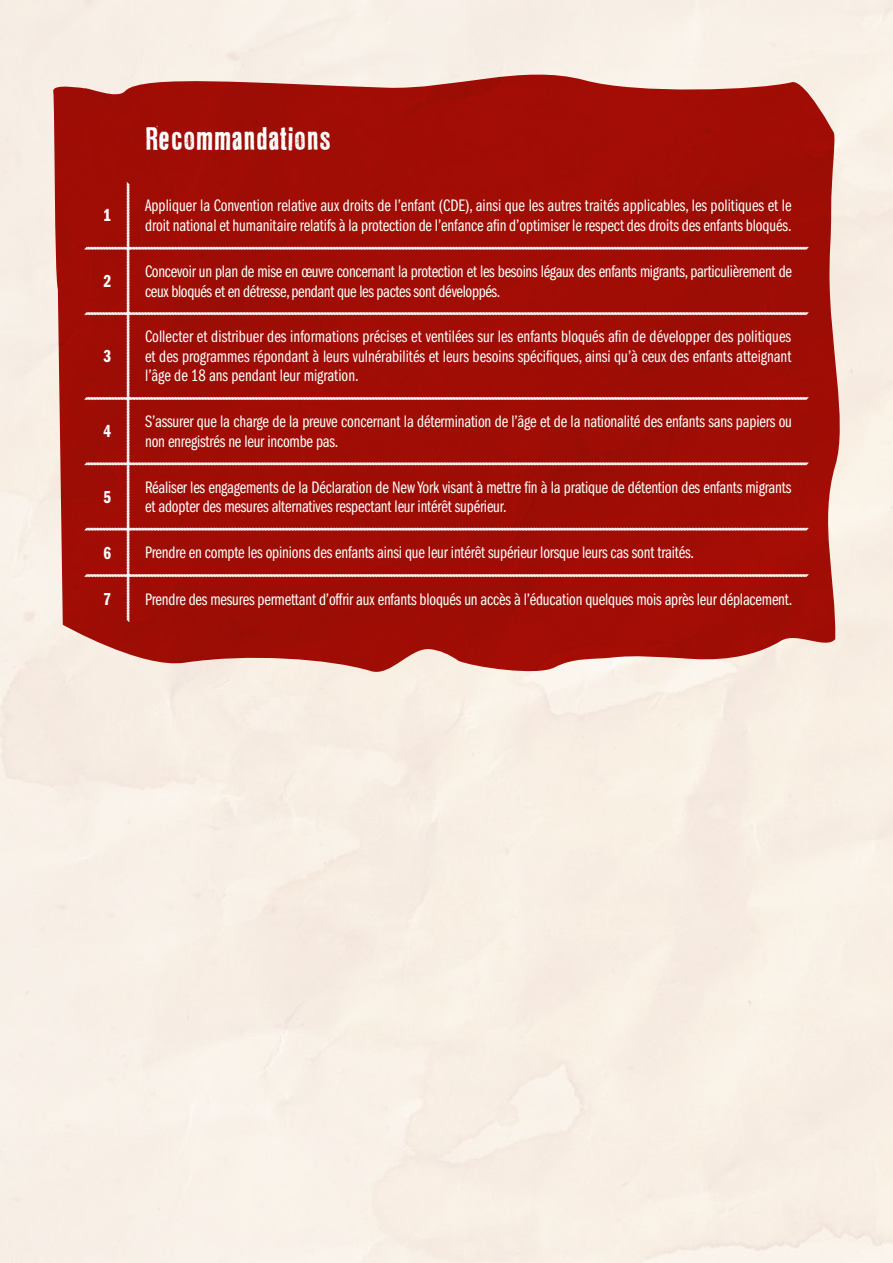
<style>
.page{position:relative;width:893px;height:1263px;background:#fff}
.page>*{position:absolute;margin:0;border:0;box-sizing:border-box;transform-origin:0 0}
.t1{font:28.5px "LL Rubber Grotesque";letter-spacing:-.025em;color:#fff}
.t2{font:18px "ITC Franklin Gothic Std Dm Cp";color:#fff}
.t3{font:17.25px/19.5px "ITC Franklin Gothic Std Bk Cp";letter-spacing:-.01em;color:#fff}
</style>
<div class="page">
<svg style="left:53px;top:73px;width:788px;height:600px;fill:#a10d05"></svg>
<div style="left:84px;top:182px;width:725px;height:440px;background:#a00d05"></div>
<h1 class="t1" style="left:146px;top:122px;width:187px">Recommandations</h1>
<p class="t2" style="left:103px;top:206px;width:9px">1</p>
<p class="t3" style="left:145px;top:196px;width:648px">Appliquer la Convention relative aux droits de l’enfant (CDE), ainsi que les autres traités applicables, les politiques et le droit national et humanitaire relatifs à la protection de l’enfance afin d’optimiser le respect des droits des enfants bloqués.</p>
<p class="t2" style="left:103px;top:271px;width:9px">2</p>
<p class="t3" style="left:145px;top:262px;width:648px">Concevoir un plan de mise en œuvre concernant la protection et les besoins légaux des enfants migrants, particulièrement de ceux bloqués et en détresse, pendant que les pactes sont développés.</p>
<p class="t2" style="left:103px;top:346px;width:9px">3</p>
<p class="t3" style="left:145px;top:327px;width:648px;text-align:justify">Collecter et distribuer des informations précises et ventilées sur les enfants bloqués afin de développer des politiques et des programmes répondant à leurs vulnérabilités et leurs besoins spécifiques, ainsi qu’à ceux des enfants atteignant l’âge de 18 ans pendant leur migration.</p>
<p class="t2" style="left:103px;top:421px;width:9px">4</p>
<p class="t3" style="left:145px;top:412px;width:648px">S’assurer que la charge de la preuve concernant la détermination de l’âge et de la nationalité des enfants sans papiers ou non enregistrés ne leur incombe pas.</p>
<p class="t2" style="left:103px;top:487px;width:9px">5</p>
<p class="t3" style="left:145px;top:477px;width:648px">Réaliser les engagements de la Déclaration de New York visant à mettre fin à la pratique de détention des enfants migrants et adopter des mesures alternatives respectant leur intérêt supérieur.</p>
<p class="t2" style="left:103px;top:543px;width:9px">6</p>
<p class="t3" style="left:145px;top:543px;width:550px">Prendre en compte les opinions des enfants ainsi que leur intérêt supérieur lorsque leurs cas sont traités.</p>
<p class="t2" style="left:103px;top:589px;width:9px">7</p>
<p class="t3" style="left:145px;top:589px;width:649px">Prendre des mesures permettant d’offrir aux enfants bloqués un accès à l’éducation quelques mois après leur déplacement.</p>
</div>
